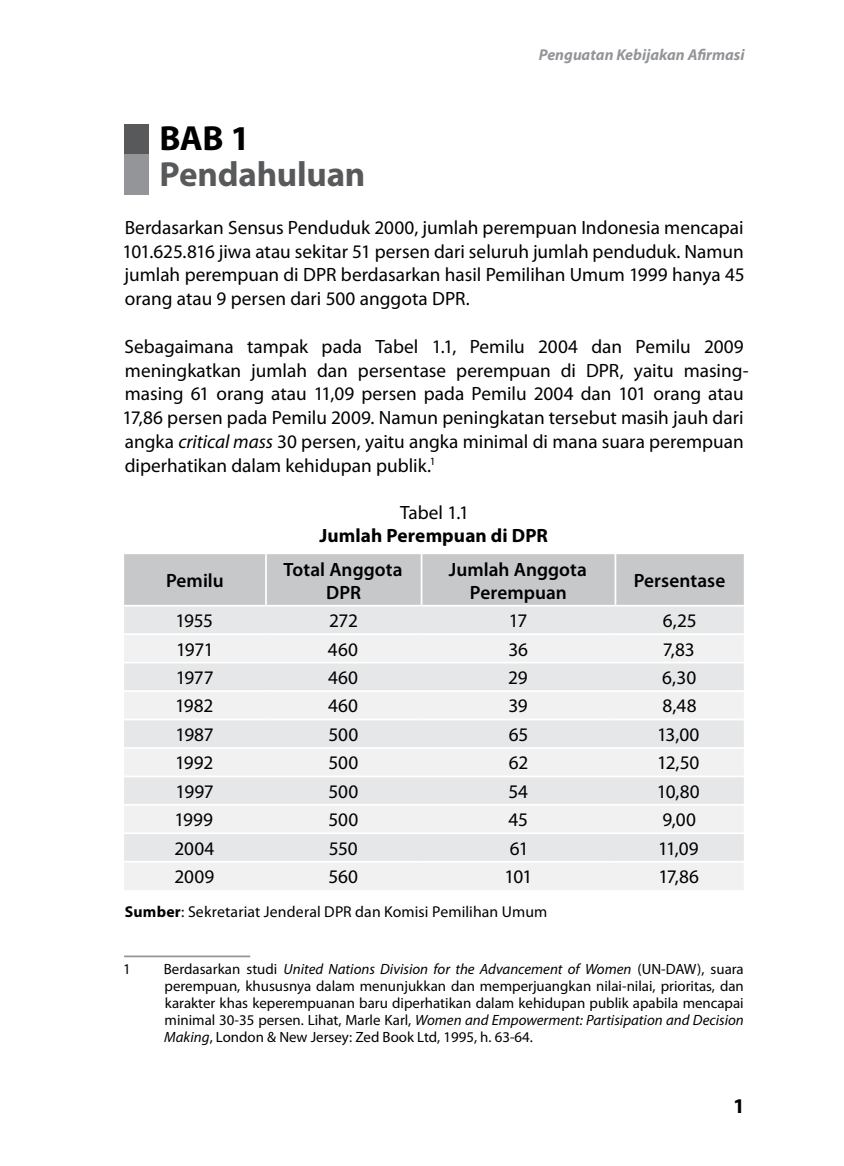
<style>
.page{position:relative;width:844px;height:1166px;background:#fff}
.page>*{position:absolute;margin:0;border:0;box-sizing:border-box;transform-origin:0 0}
.t1{font:700 35px "Myriad Pro";letter-spacing:-.005em;color:#58595b}
.t2{font:700 35px "Myriad Pro";color:#000}
.t3{font:700 21px "Myriad Pro";color:#000}
.t4{font:19.25px/23.8px "Myriad Pro";color:#000;text-align:justify}
.t5{font:600 19.25px/23.1px "Myriad Pro";letter-spacing:.005em;color:#000;text-align:center}
.t6{font:700 19.25px "Myriad Pro";letter-spacing:.005em;color:#000}
.t7{font:15.75px "Myriad Pro";letter-spacing:.005em;color:#000}
.t8{font:italic 700 15.75px "Myriad Pro";color:#939598}
.t9{font:14.88px/17.2px "Myriad Pro";color:#000;text-align:justify}
.s1{font-style:italic}
.s2{font-weight:700}
</style>
<div class="page">
<div style="left:124px;top:554px;width:619px;height:51px;background:#c7c8ca"></div>
<div style="left:124px;top:606px;width:619px;height:27px;background:#e6e7e8"></div>
<svg style="left:124px;top:635px;width:619px;height:255px;fill:#f1f1f2"></svg>
<hr style="left:124px;top:662px;width:142px;height:1px;background:#fff">
<hr style="left:266px;top:662px;width:155px;height:1px;background:#fff">
<hr style="left:421px;top:662px;width:194px;height:1px;background:#fff">
<hr style="left:615px;top:662px;width:128px;height:1px;background:#fff">
<hr style="left:124px;top:690px;width:142px;height:2px;background:#fff">
<hr style="left:266px;top:690px;width:155px;height:2px;background:#fff">
<hr style="left:421px;top:690px;width:194px;height:2px;background:#fff">
<hr style="left:615px;top:690px;width:128px;height:2px;background:#fff">
<hr style="left:124px;top:718px;width:142px;height:2px;background:#fff">
<hr style="left:266px;top:718px;width:155px;height:2px;background:#fff">
<hr style="left:421px;top:718px;width:194px;height:2px;background:#fff">
<hr style="left:615px;top:718px;width:128px;height:2px;background:#fff">
<hr style="left:124px;top:747px;width:142px;height:2px;background:#fff">
<hr style="left:266px;top:747px;width:155px;height:2px;background:#fff">
<hr style="left:421px;top:747px;width:194px;height:2px;background:#fff">
<hr style="left:615px;top:747px;width:128px;height:2px;background:#fff">
<hr style="left:124px;top:775px;width:142px;height:2px;background:#fff">
<hr style="left:266px;top:775px;width:155px;height:2px;background:#fff">
<hr style="left:421px;top:775px;width:194px;height:2px;background:#fff">
<hr style="left:615px;top:775px;width:128px;height:2px;background:#fff">
<hr style="left:124px;top:804px;width:142px;height:2px;background:#fff">
<hr style="left:266px;top:804px;width:155px;height:2px;background:#fff">
<hr style="left:421px;top:804px;width:194px;height:2px;background:#fff">
<hr style="left:615px;top:804px;width:128px;height:2px;background:#fff">
<hr style="left:124px;top:832px;width:142px;height:2px;background:#fff">
<hr style="left:266px;top:832px;width:155px;height:2px;background:#fff">
<hr style="left:421px;top:832px;width:194px;height:2px;background:#fff">
<hr style="left:615px;top:832px;width:128px;height:2px;background:#fff">
<hr style="left:124px;top:861px;width:142px;height:1px;background:#fff">
<hr style="left:266px;top:861px;width:155px;height:1px;background:#fff">
<hr style="left:421px;top:861px;width:194px;height:1px;background:#fff">
<hr style="left:615px;top:861px;width:128px;height:1px;background:#fff">
<hr style="left:265px;top:554px;width:2px;height:51px;background:#fff">
<hr style="left:420px;top:554px;width:2px;height:51px;background:#fff">
<hr style="left:614px;top:554px;width:2px;height:51px;background:#fff">
<hr style="left:124px;top:955px;width:126px;height:2px;background:#939598">
<div style="left:124px;top:124px;width:25px;height:70px;background:#939598"></div>
<div style="left:124px;top:124px;width:25px;height:30px;background:#58595b"></div>
<p class="t8" style="left:538px;top:44px;width:207px">Penguatan Kebijakan Afirmasi</p>
<h1 class="t2" style="left:159px;top:116px;width:92px">BAB 1</h1>
<h1 class="t1" style="left:159px;top:152px;width:207px">Pendahuluan</h1>
<p class="t4" style="left:122px;top:215px;width:623px">Berdasarkan Sensus Penduduk 2000, jumlah perempuan Indonesia mencapai 101.625.816 jiwa atau sekitar 51 persen dari seluruh jumlah penduduk. Namun jumlah perempuan di DPR berdasarkan hasil Pemilihan Umum 1999 hanya 45 orang atau 9 persen dari 500 anggota DPR.</p>
<p class="t4" style="left:122px;top:334px;width:627px;text-align:left">Sebagaimana tampak pada Tabel 1.1, Pemilu 2004 dan Pemilu 2009 meningkatkan jumlah dan persentase perempuan di DPR, yaitu masing&shy;masing 61 orang atau 11,09 persen pada Pemilu 2004 dan 101 orang atau 17,86 persen pada Pemilu 2009. Namun peningkatan tersebut masih jauh dari angka <span class="s1">critical mass</span> 30 persen, yaitu angka minimal di mana suara perempuan diperhatikan dalam kehidupan publik.<sup>1</sup></p>
<p class="t4" style="left:400px;top:500px;width:70px">Tabel 1.1</p>
<p class="t6" style="left:319px;top:523px;width:230px">Jumlah Perempuan di DPR</p>
<p class="t5" style="left:166px;top:569px;width:59px">Pemilu</p>
<p class="t5" style="left:283px;top:557px;width:120px">Total Anggota<br>DPR</p>
<p class="t5" style="left:448px;top:557px;width:140px">Jumlah Anggota<br>Perempuan</p>
<p class="t5" style="left:633px;top:569px;width:93px">Persentase</p>
<p class="t4" style="left:175px;top:608px;width:39px">1955</p>
<p class="t4" style="left:329px;top:608px;width:30px">272</p>
<p class="t4" style="left:509px;top:608px;width:20px">17</p>
<p class="t4" style="left:662px;top:608px;width:35px">6,25</p>
<p class="t4" style="left:176px;top:637px;width:39px">1971</p>
<p class="t4" style="left:328px;top:637px;width:32px">460</p>
<p class="t4" style="left:508px;top:637px;width:21px">36</p>
<p class="t4" style="left:662px;top:637px;width:33px">7,83</p>
<p class="t4" style="left:176px;top:665px;width:39px">1977</p>
<p class="t4" style="left:328px;top:665px;width:32px">460</p>
<p class="t4" style="left:508px;top:665px;width:21px">29</p>
<p class="t4" style="left:662px;top:665px;width:35px">6,30</p>
<p class="t4" style="left:175px;top:694px;width:40px">1982</p>
<p class="t4" style="left:328px;top:694px;width:32px">460</p>
<p class="t4" style="left:508px;top:694px;width:21px">39</p>
<p class="t4" style="left:662px;top:694px;width:36px">8,48</p>
<p class="t4" style="left:176px;top:722px;width:39px">1987</p>
<p class="t4" style="left:328px;top:722px;width:31px">500</p>
<p class="t4" style="left:508px;top:722px;width:21px">65</p>
<p class="t4" style="left:657px;top:722px;width:44px">13,00</p>
<p class="t4" style="left:175px;top:751px;width:39px">1992</p>
<p class="t4" style="left:328px;top:751px;width:31px">500</p>
<p class="t4" style="left:508px;top:751px;width:21px">62</p>
<p class="t4" style="left:657px;top:751px;width:44px">12,50</p>
<p class="t4" style="left:175px;top:779px;width:40px">1997</p>
<p class="t4" style="left:328px;top:779px;width:31px">500</p>
<p class="t4" style="left:508px;top:779px;width:21px">54</p>
<p class="t4" style="left:656px;top:779px;width:44px">10,80</p>
<p class="t4" style="left:174px;top:807px;width:40px">1999</p>
<p class="t4" style="left:328px;top:807px;width:31px">500</p>
<p class="t4" style="left:508px;top:807px;width:21px">45</p>
<p class="t4" style="left:662px;top:807px;width:35px">9,00</p>
<p class="t4" style="left:174px;top:836px;width:41px">2004</p>
<p class="t4" style="left:329px;top:836px;width:30px">550</p>
<p class="t4" style="left:510px;top:836px;width:20px">61</p>
<p class="t4" style="left:658px;top:836px;width:42px">11,09</p>
<p class="t4" style="left:174px;top:864px;width:41px">2009</p>
<p class="t4" style="left:328px;top:864px;width:31px">560</p>
<p class="t4" style="left:504px;top:864px;width:29px">101</p>
<p class="t4" style="left:658px;top:864px;width:42px">17,86</p>
<p class="t7" style="left:125px;top:902px;width:424px"><span class="s2">Sumber</span>: Sekretariat Jenderal DPR dan Komisi Pemilihan Umum</p>
<p class="t9" style="left:123px;top:960px;width:9px">1</p>
<p class="t9" style="left:164px;top:960px;width:581px">Berdasarkan studi <span class="s1">United Nations Division for the Advancement of Women</span> (UN-DAW), suara perempuan, khususnya dalam menunjukkan dan memperjuangkan nilai-nilai, prioritas, dan karakter khas keperempuanan baru diperhatikan dalam kehidupan publik apabila mencapai minimal 30-35 persen. Lihat, Marle Karl, <span class="s1">Women and Empowerment: Partisipation and Decision Making</span>, London &amp; New Jersey: Zed Book Ltd, 1995, h. 63-64.</p>
<p class="t3" style="left:732px;top:1092px;width:13px">1</p>
</div>
